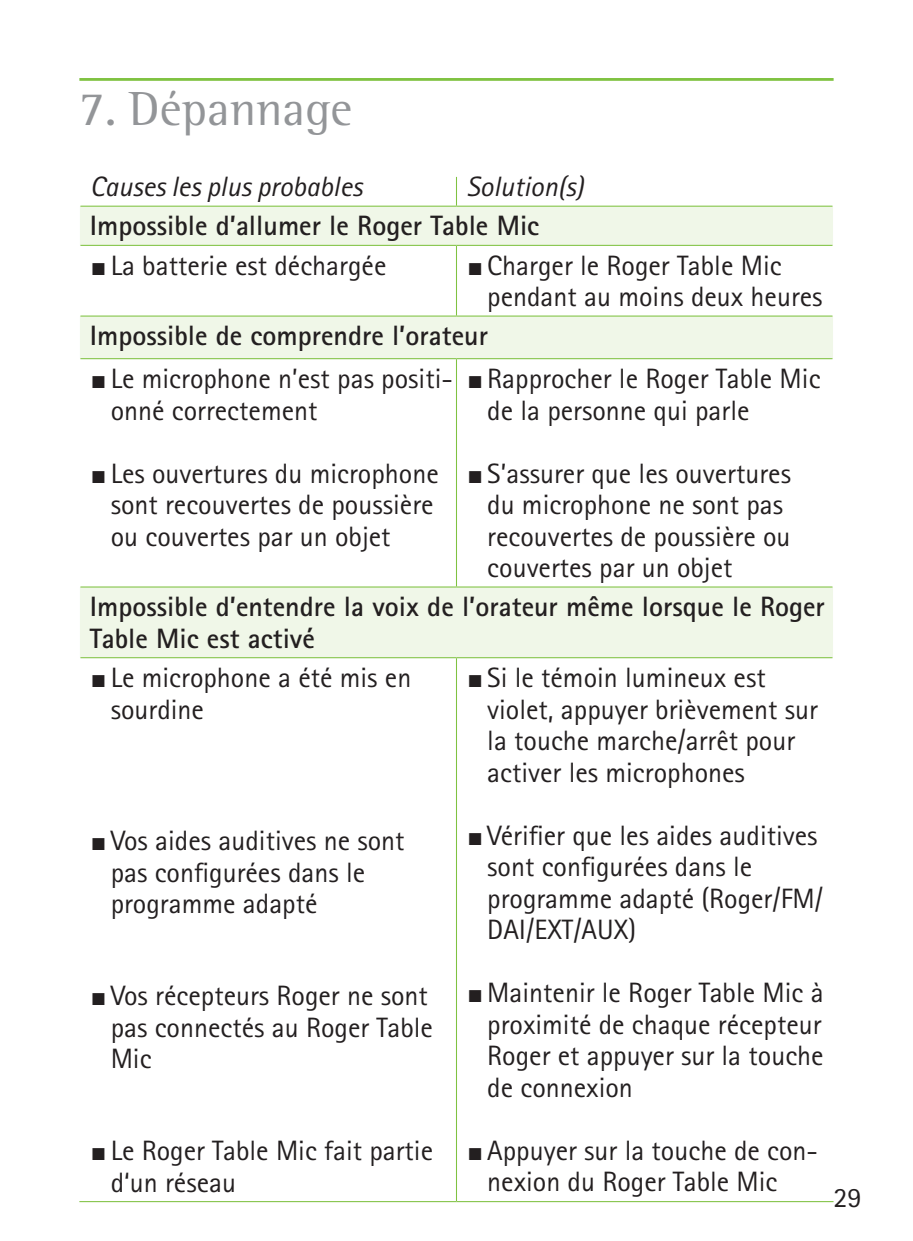
<style>
.page{position:relative;width:913px;height:1241px;background:#fff}
.page>*{position:absolute;margin:0;border:0;box-sizing:border-box;transform-origin:0 0}
.t1{font:49px "Rotis Semi Serif Pro";color:#939598}
.t2{font:28px/31.5px "Rotis Sans Serif Pro";color:#231f20}
.t3{font:700 28px/39.2px "Rotis Sans Serif Pro";color:#231f20}
.t4{font:italic 28px "Rotis Sans Serif Pro";color:#231f20}
.s1{font-family:"European Pi Three";font-weight:400}
.s2{font-weight:400}
.s3{font-family:"European Pi Three"}
</style>
<div class="page">
<hr style="left:79px;top:78px;width:754px;height:3px;background:#7fc241">
<svg style="left:80px;top:206px;width:753px;height:451px"></svg>
<hr style="left:80px;top:205px;width:376px;height:2px;background:#7fc241">
<svg style="left:456px;top:177px;width:1px;height:28px"></svg>
<hr style="left:456px;top:205px;width:376px;height:2px;background:#7fc241">
<hr style="left:456px;top:245px;width:376px;height:1px;background:#7fc241">
<hr style="left:456px;top:246px;width:1px;height:69px;background:#7fc241">
<hr style="left:456px;top:359px;width:1px;height:227px;background:#7fc241">
<hr style="left:80px;top:358px;width:376px;height:1px;background:#7fc241">
<hr style="left:456px;top:358px;width:376px;height:1px;background:#7fc241">
<hr style="left:80px;top:586px;width:376px;height:1px;background:#7fc241">
<hr style="left:456px;top:586px;width:376px;height:1px;background:#7fc241">
<hr style="left:80px;top:245px;width:376px;height:1px;background:#7fc241">
<hr style="left:80px;top:315px;width:376px;height:1px;background:#7fc241">
<hr style="left:456px;top:315px;width:376px;height:1px;background:#7fc241">
<hr style="left:80px;top:657px;width:376px;height:1px;background:#7fc241">
<hr style="left:456px;top:657px;width:376px;height:1px;background:#7fc241">
<hr style="left:456px;top:658px;width:1px;height:542px;background:#7fc241">
<hr style="left:79px;top:1200px;width:377px;height:1px;background:#7fc241">
<hr style="left:456px;top:1200px;width:377px;height:1px;background:#7fc241">
<h1 class="t1" style="left:79px;top:78px;width:274px">7. Dépannage</h1>
<p class="t4" style="left:90px;top:170px;width:274px">Causes les plus probables</p>
<p class="t4" style="left:466px;top:170px;width:119px">Solution(s)</p>
<p class="t3" style="left:90px;top:206px;width:451px">Impossible d’allumer le Roger Table Mic<br><span class="s1">J</span> <span class="s2">La batterie est déchargée</span></p>
<p class="t2" style="left:487px;top:249px;width:337px;text-indent:-20px"><span class="s3">J</span> Charger le Roger Table Mic pendant au moins deux heures</p>
<p class="t3" style="left:90px;top:314px;width:400px;line-height:42.7px">Impossible de comprendre l’orateur<br><span class="s1">J</span> <span class="s2">Le microphone n’est pas positi-</span></p>
<p class="t2" style="left:111px;top:394px;width:208px">onné correctement</p>
<p class="t2" style="left:487px;top:363px;width:335px;text-indent:-20px"><span class="s3">J</span> Rapprocher le Roger Table Mic de la personne qui parle</p>
<p class="t2" style="left:487px;top:457px;width:305px;text-indent:-20px"><span class="s3">J</span> S’assurer que les ouvertures du microphone ne sont pas recouvertes de poussière ou couvertes par un objet</p>
<p class="t3" style="left:90px;top:590px;width:736px;line-height:31.5px">Impossible d’entendre la voix de l’orateur même lorsque le Roger<br>Table Mic est activé</p>
<p class="t2" style="left:111px;top:662px;width:302px;text-indent:-20px"><span class="s3">J</span> Le microphone a été mis en sourdine</p>
<p class="t2" style="left:111px;top:457px;width:330px;text-indent:-20px"><span class="s3">J</span> Les ouvertures du microphone sont recouvertes de poussière ou couvertes par un objet</p>
<p class="t2" style="left:487px;top:662px;width:332px;text-indent:-20px"><span class="s3">J</span> Si le témoin lumineux est violet, appuyer brièvement sur la touche marche/arrêt pour activer les microphones</p>
<p class="t2" style="left:487px;top:819px;width:337px;text-indent:-20px"><span class="s3">J</span> Vérifier que les aides auditives sont configurées dans le programme adapté (Roger/FM/<br>DAI/EXT/AUX)</p>
<p class="t2" style="left:487px;top:977px;width:338px;text-align:justify;text-indent:-20px"><span class="s3">J</span>Maintenir le Roger Table Mic à proximité de chaque récepteur Roger et appuyer sur la touche de connexion</p>
<p class="t2" style="left:111px;top:825px;width:295px;text-indent:-20px"><span class="s3">J</span> Vos aides auditives ne sont pas configurées dans le programme adapté</p>
<p class="t2" style="left:111px;top:980px;width:324px;text-indent:-20px"><span class="s3">J</span> Vos récepteurs Roger ne sont pas connectés au Roger Table<br>Mic</p>
<p class="t2" style="left:111px;top:1134px;width:324px;text-indent:-20px"><span class="s3">J</span> Le Roger Table Mic fait partie d‘un réseau</p>
<p class="t2" style="left:487px;top:1134px;width:332px;text-indent:-20px"><span class="s3">J</span> Appuyer sur la touche de con&shy;nexion du Roger Table Mic</p>
<p class="t2" style="left:833px;top:1181px;width:29px">29</p>
</div>
